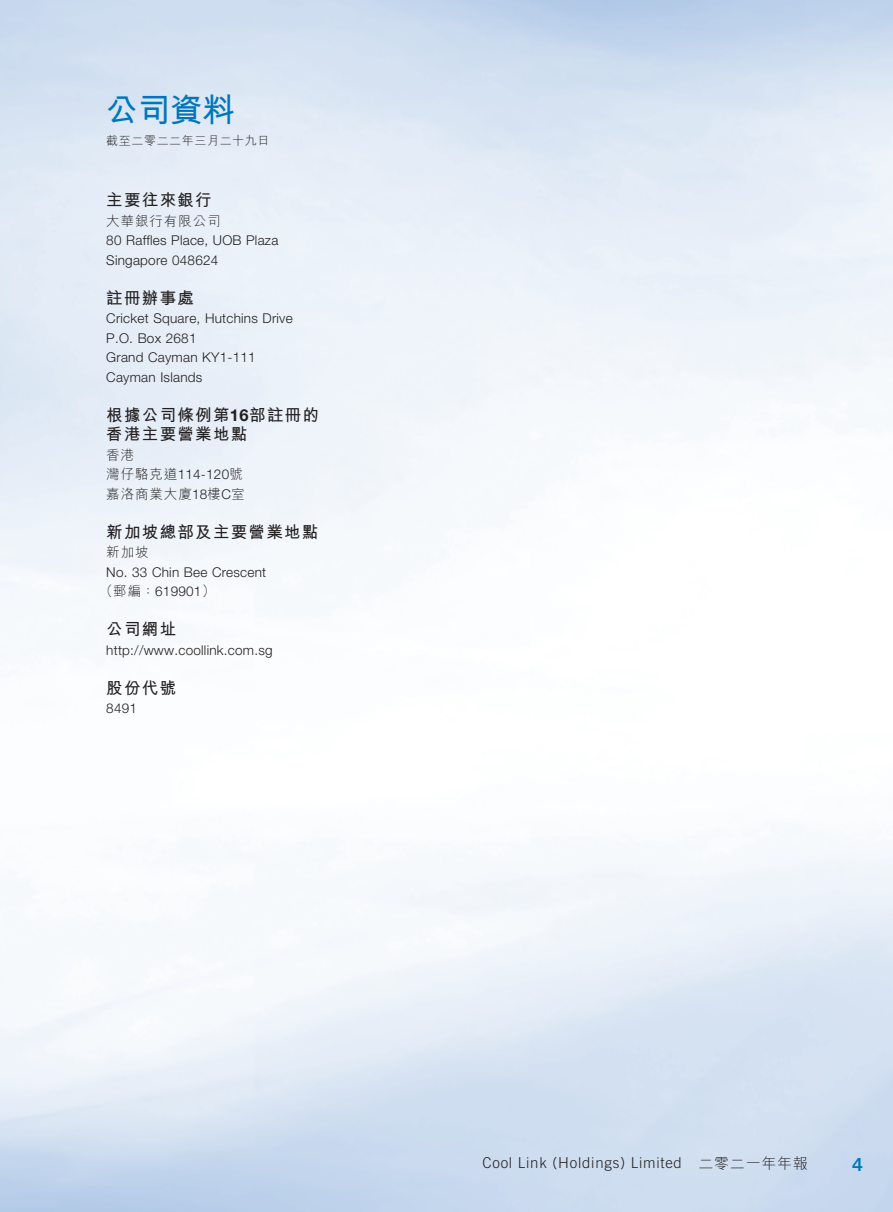
<style>
.page{position:relative;width:893px;height:1212px;background:#fff}
.page>*{position:absolute;margin:0;border:0;box-sizing:border-box;transform-origin:0 0}
.t1{font:700 33px "M Hei HK";color:#0077bd}
.t2{font:18px "Trade Gothic LT Std Bd 2";color:#0077bd}
.t3{font:700 16.5px/19.5px "M Hei HK";letter-spacing:.08em;color:#231f20}
.t4{font:300 15px "Trade Gothic LT Std";letter-spacing:.05em;color:#231f20}
.t5{font:300 15px "M Hei HK";letter-spacing:.05em;color:#231f20}
.t6{font:300 13.5px/19.5px "Helvetica Neue LT Std";letter-spacing:.02em;color:#231f20}
.t7{font:300 13.5px "M Hei HK";letter-spacing:.07em;color:#231f20}
.t8{font:300 12px "M Hei HK";letter-spacing:.05em;color:#231f20}
.s1{font-family:"Helvetica Neue"}
.s2{font-family:"M Hei HK"}
.s3{font-family:"Helvetica Neue LT Std"}
</style>
<div class="page">
<h1 class="t1" style="left:105px;top:86px;width:132px">公司資料</h1>
<p class="t8" style="left:106px;top:132px;width:165px">截至二零二二年三月二十九日</p>
<p class="t3" style="left:106px;top:189px;width:107px">主要往來銀行</p>
<p class="t7" style="left:106px;top:211px;width:116px">大華銀行有限公司</p>
<p class="t6" style="left:106px;top:230px;width:174px">80 Raffles Place, UOB Plaza<br>Singapore 048624</p>
<p class="t3" style="left:106px;top:287px;width:89px">註冊辦事處</p>
<p class="t6" style="left:106px;top:308px;width:188px">Cricket Square, Hutchins Drive<br>P O. . Box 2681<br>Grand Cayman KY1-111<br>Cayman Islands</p>
<p class="t3" style="left:106px;top:404px;width:214px">根據公司條例第<span class="s1">16</span>部註冊的香港主要營業地點</p>
<p class="t7" style="left:106px;top:445px;width:29px">香港</p>
<p class="t6" style="left:192px;top:464px;width:52px;text-indent:-86px"><span class="s2">灣仔駱克道</span>114-120<span class="s2">號<br></span>18</p>
<p class="t7" style="left:106px;top:484px;width:140px">嘉洛商業大廈 樓<span class="s3">C</span>室</p>
<p class="t3" style="left:106px;top:521px;width:214px">新加坡總部及主要營業地點</p>
<p class="t7" style="left:106px;top:543px;width:44px">新加坡</p>
<p class="t6" style="left:100px;top:562px;width:168px;text-indent:7px">No. 33 Chin Bee Crescent<span class="s2">（郵編：</span>619901<span class="s2">(</span></p>
<p class="t3" style="left:106px;top:618px;width:71px">公司網址</p>
<p class="t6" style="left:106px;top:640px;width:168px">http://www.coollink.com.sg</p>
<p class="t3" style="left:106px;top:677px;width:71px">股份代號</p>
<p class="t6" style="left:106px;top:698px;width:32px">8491</p>
<p class="t5" style="left:698px;top:1153px;width:111px">二零二一年年報</p>
<p class="t4" style="left:482px;top:1154px;width:201px">Cool Link (Holdings) Limited</p>
<h2 class="t2" style="left:852px;top:1153px;width:12px">4</h2>
</div>
